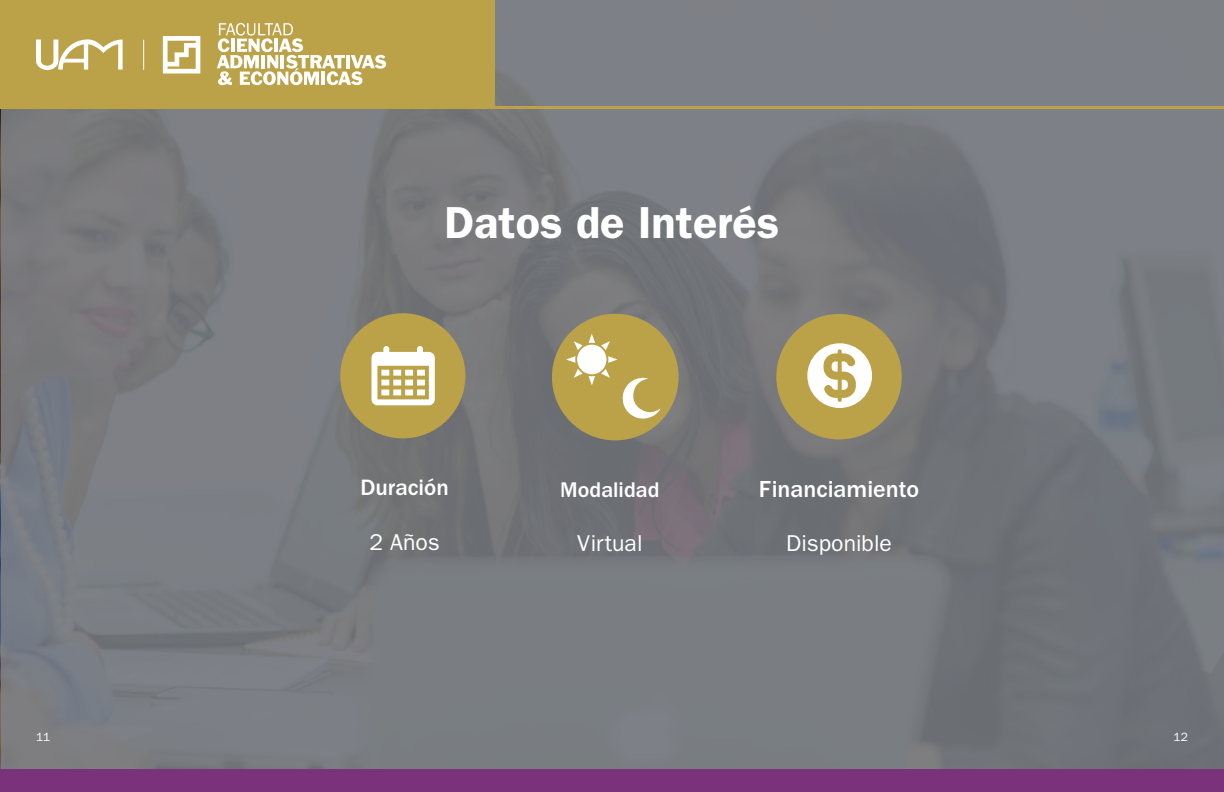
<style>
.page{position:relative;width:1224px;height:792px;background:#fff}
.page>*{position:absolute;margin:0;border:0;box-sizing:border-box;transform-origin:0 0}
.t1{font:600 45px "ITC Franklin Gothic Std";color:#fff}
.t2{font:500 24px "ITC Franklin Gothic Std";color:#fff}
.t3{font:23px "ITC Franklin Gothic Std";color:#fff}
.t4{font:500 23px "ITC Franklin Gothic Std";color:#fff}
.t5{font:500 22px "ITC Franklin Gothic Std";color:#fff}
.t6{font:12px "ITC Franklin Gothic Std";color:#fff}
</style>
<div class="page">
<div style="left:0;top:0;width:1224px;height:792px;background:linear-gradient(to right,#7a7c80,#75787d)"></div>
<div style="left:552px;top:314px;width:127px;height:126px;background:#bba249;border-radius:50%"></div>
<svg style="left:566px;top:334px;width:95px;height:85px"></svg>
<div style="left:340px;top:313px;width:125px;height:125px;background:#bba249;border-radius:50%"></div>
<svg style="left:372px;top:346px;width:63px;height:59px"></svg>
<div style="left:776px;top:314px;width:126px;height:125px;background:#bba249;border-radius:50%"></div>
<svg style="left:807px;top:343px;width:65px;height:65px"></svg>
<div style="left:0;top:769px;width:1224px;height:23px;background:#7a337a"></div>
<hr style="left:0;top:106px;width:1224px;height:2px;background:#bba249">
<div style="left:0;top:0;width:494px;height:106px;background:#bba249"></div>
<svg style="left:163px;top:36px;width:37px;height:38px"></svg>
<svg style="left:217px;top:23px;width:169px;height:62px"></svg>
<svg style="left:36px;top:39px;width:87px;height:31px"></svg>
<hr style="left:143px;top:40px;width:1px;height:30px;background:#fff">
<p class="t6" style="left:36px;top:730px;width:16px">11</p>
<h1 class="t1" style="left:445px;top:196px;width:336px">Datos de Interés</h1>
<p class="t4" style="left:360px;top:474px;width:90px">Duración</p>
<p class="t3" style="left:369px;top:529px;width:72px">2 Años</p>
<p class="t5" style="left:560px;top:478px;width:101px">Modalidad</p>
<p class="t3" style="left:577px;top:530px;width:67px">Virtual</p>
<p class="t2" style="left:759px;top:476px;width:162px">Financiamiento</p>
<p class="t3" style="left:786px;top:530px;width:107px">Disponible</p>
<p class="t6" style="left:1174px;top:730px;width:16px">12</p>
</div>
